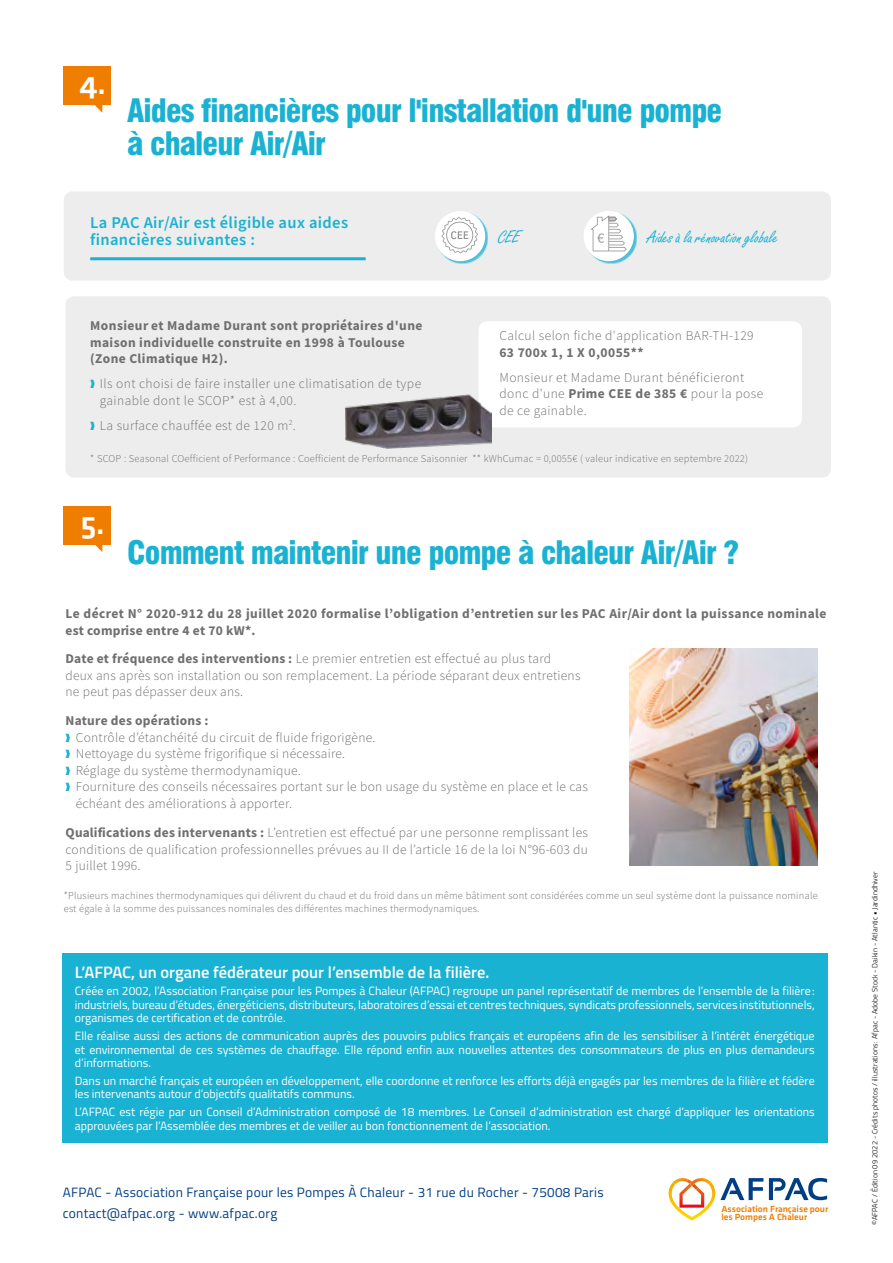
<style>
.page{position:relative;width:893px;height:1263px;background:#fff}
.page>*{position:absolute;margin:0;border:0;box-sizing:border-box;transform-origin:0 0}
.t1{font:33px "Klavika Medium OSF";color:#fff}
.t2{font:900 condensed 31.5px/33px "Swiss 721 BT";letter-spacing:-.03em;color:#1ab2d2}
.t3{font:18px "Freestyle Script";letter-spacing:-.005em;color:#1ab2d2}
.t4{font:600 16.5px/16.5px "Source Sans Pro";letter-spacing:.02em;color:#1ab2d2}
.t5{font:600 16.5px "Titillium";color:#fff}
.t6{font:13.5px/16.5px "Source Sans Variable";letter-spacing:.02em;color:#706f6f}
.t7{font:13.5px/20.5px "Titillium";letter-spacing:.02em;color:#023e84}
.t8{font:12px/13.5px "Titillium";color:#fff;text-align:justify}
.t9{font:10.5px/12.6px "Source Sans Variable";letter-spacing:.02em;color:#706f6f}
.t10{font:9.3px/8.4px "Klavika Medium TF";letter-spacing:-.005em;color:#ef7d00}
.t11{font:300 7.5px "Titillium";letter-spacing:.01em;color:#000}
.s1{color:#1ab2d2}
</style>
<div class="page">
<div style="left:64px;top:191px;width:767px;height:90px;background:#ededed;border-radius:9px"></div>
<svg style="left:95px;top:105px;width:7px;height:8px"></svg>
<div style="left:64px;top:67px;width:47px;height:38px;background:#ef7d00"></div>
<hr style="left:90px;top:257px;width:276px;height:3px;background:#1ab2d2">
<svg style="left:669px;top:1178px;width:94px;height:42px"></svg>
<svg style="left:769px;top:1178px;width:58px;height:22px"></svg>
<svg style="left:95px;top:544px;width:7px;height:8px"></svg>
<div style="left:64px;top:506px;width:47px;height:38px;background:#ef7d00"></div>
<img style="left:630px;top:649px;width:188px;height:217px">
<div style="left:65px;top:296px;width:766px;height:181px;background:#ededed;border-radius:9px"></div>
<div style="left:479px;top:321px;width:323px;height:106px;background:#fff;border-radius:9px"></div>
<img style="left:345px;top:394px;width:147px;height:54px">
<div style="left:62px;top:952px;width:765px;height:190px;background:#1ab2d2"></div>
<div style="left:436px;top:213px;width:52px;height:50px;background:#1ab2d2;opacity:.75"></div>
<div style="left:435px;top:211px;width:50px;height:50px;background:#fff;border-radius:50%"></div>
<svg style="left:441px;top:217px;width:37px;height:36px"></svg>
<div style="left:585px;top:213px;width:52px;height:50px;background:#1ab2d2;opacity:.75"></div>
<div style="left:584px;top:211px;width:50px;height:50px;background:#fff;border-radius:50%"></div>
<svg style="left:591px;top:216px;width:36px;height:35px"></svg>
<h1 class="t1" style="left:79px;top:66px;width:29px">4.</h1>
<h2 class="t2" style="left:127px;top:94px;width:597px">Aides financières pour l'installation d'une pompe à chaleur Air/Air</h2>
<p class="t4" style="left:90px;top:215px;width:259px">La PAC Air/Air est éligible aux aides financières suivantes :</p>
<h3 class="t3" style="left:498px;top:226px;width:23px">CEE</h3>
<h3 class="t3" style="left:647px;top:226px;width:132px">Aides à la rénovation globale</h3>
<p class="t6" style="left:90px;top:318px;width:334px">Monsieur et Madame Durant sont propriétaires d'une maison individuelle construite en 1998 à Toulouse (Zone Climatique H2).</p>
<p class="t6" style="left:100px;top:376px;width:323px;text-indent:-10px"><span class="s1">❱</span> Ils ont choisi de faire installer une climatisation de type gainable dont le SCOP* est à 4,00.</p>
<p class="t6" style="left:90px;top:417px;width:207px"><span class="s1">❱</span> La surface chauffée est de 120 m<sup>2</sup>.</p>
<p class="t6" style="left:499px;top:328px;width:256px">Calcul selon fiche d'application BAR-TH-129<br>63 700x 1, 1 X 0,0055**</p>
<p class="t6" style="left:499px;top:369px;width:265px">Monsieur et Madame Durant bénéficieront donc d'une Prime CEE de 385 € pour la pose de ce gainable.</p>
<p class="t9" style="left:90px;top:452px;width:659px">* SCOP : Seasonal COefficient of Performance : Coefficient de Performance Saisonnier ** kWhCumac = 0,0055€ ( valeur indicative en septembre 2022)</p>
<h1 class="t1" style="left:80px;top:505px;width:26px">5.</h1>
<h2 class="t2" style="left:127px;top:536px;width:613px">Comment maintenir une pompe à chaleur Air/Air ?</h2>
<p class="t6" style="left:65px;top:605px;width:762px">Le décret N° 2020-912 du 28 juillet 2020 formalise l’obligation d’entretien sur les PAC Air/Air dont la puissance nominale est comprise entre 4 et 70 kW*.</p>
<p class="t6" style="left:65px;top:650px;width:517px">Date et fréquence des interventions : Le premier entretien est effectué au plus tard deux ans après son installation ou son remplacement. La période séparant deux entretiens ne peut pas dépasser deux ans.</p>
<p class="t6" style="left:65px;top:713px;width:145px">Nature des opérations :</p>
<p class="t6" style="left:65px;top:729px;width:312px"><span class="s1">❱</span> Contrôle d’étanchéité du circuit de fluide frigorigène.</p>
<p class="t6" style="left:65px;top:746px;width:281px"><span class="s1">❱</span> Nettoyage du système frigorifique si nécessaire.</p>
<p class="t6" style="left:65px;top:762px;width:237px"><span class="s1">❱</span> Réglage du système thermodynamique.</p>
<p class="t6" style="left:65px;top:779px;width:524px"><span class="s1">❱</span> Fourniture des conseils nécessaires portant sur le bon usage du système en place et le cas</p>
<p class="t6" style="left:76px;top:795px;width:218px">échéant des améliorations à apporter.</p>
<p class="t6" style="left:65px;top:825px;width:524px;text-align:justify">Qualifications des intervenants : L’entretien est effectué par une personne remplissant les conditions de qualification professionnelles prévues au II de l’article 16 de la loi N°96-603 du 5 juillet 1996.</p>
<p class="t9" style="left:64px;top:890px;width:755px">*Plusieurs machines thermodynamiques qui délivrent du chaud et du froid dans un même bâtiment sont considérées comme un seul système dont la puissance nominale est égale à la somme des puissances nominales des différentes machines thermodynamiques.</p>
<p class="t5" style="left:75px;top:959px;width:416px">L’AFPAC, un organe fédérateur pour l’ensemble de la filière.</p>
<p class="t8" style="left:75px;top:984px;width:741px">Créée en 2002, l’Association Française pour les Pompes à Chaleur (AFPAC) regroupe un panel représentatif de membres de l’ensemble de la filière: industriels, bureau d’études, énergéticiens, distributeurs, laboratoires d’essai et centres techniques, syndicats professionnels, services institutionnels, organismes de certification et de contrôle.</p>
<p class="t8" style="left:75px;top:1029px;width:741px">Elle réalise aussi des actions de communication auprès des pouvoirs publics français et européens afin de les sensibiliser à l’intérêt énergétique et environnemental de ces systèmes de chauffage. Elle répond enfin aux nouvelles attentes des consommateurs de plus en plus demandeurs d’informations.</p>
<p class="t8" style="left:75px;top:1073px;width:741px">Dans un marché français et européen en développement, elle coordonne et renforce les efforts déjà engagés par les membres de la filière et fédère les intervenants autour d’objectifs qualitatifs communs.</p>
<p class="t8" style="left:75px;top:1105px;width:741px">L’AFPAC est régie par un Conseil d’Administration composé de 18 membres. Le Conseil d’administration est chargé d’appliquer les orientations approuvées par l’Assemblée des membres et de veiller au bon fonctionnement de l’association.</p>
<p class="t7" style="left:63px;top:1182px;width:542px">AFPAC - Association Française pour les Pompes À Chaleur - 31 rue du Rocher - 75008 Paris contact@afpac.org - www.afpac.org</p>
<p class="t10" style="left:721px;top:1205px;width:108px">Association Française pour les Pompes A Chaleur</p>
<p class="t11" style="left:869px;top:1225px;width:355px;rotate:-90deg">©AFPAC / Édition 09 2022 - Crédits photos / illustrations : Afpac - Adobe Stock - Daikin - Atlantic • Jardindhiver</p>
</div>
